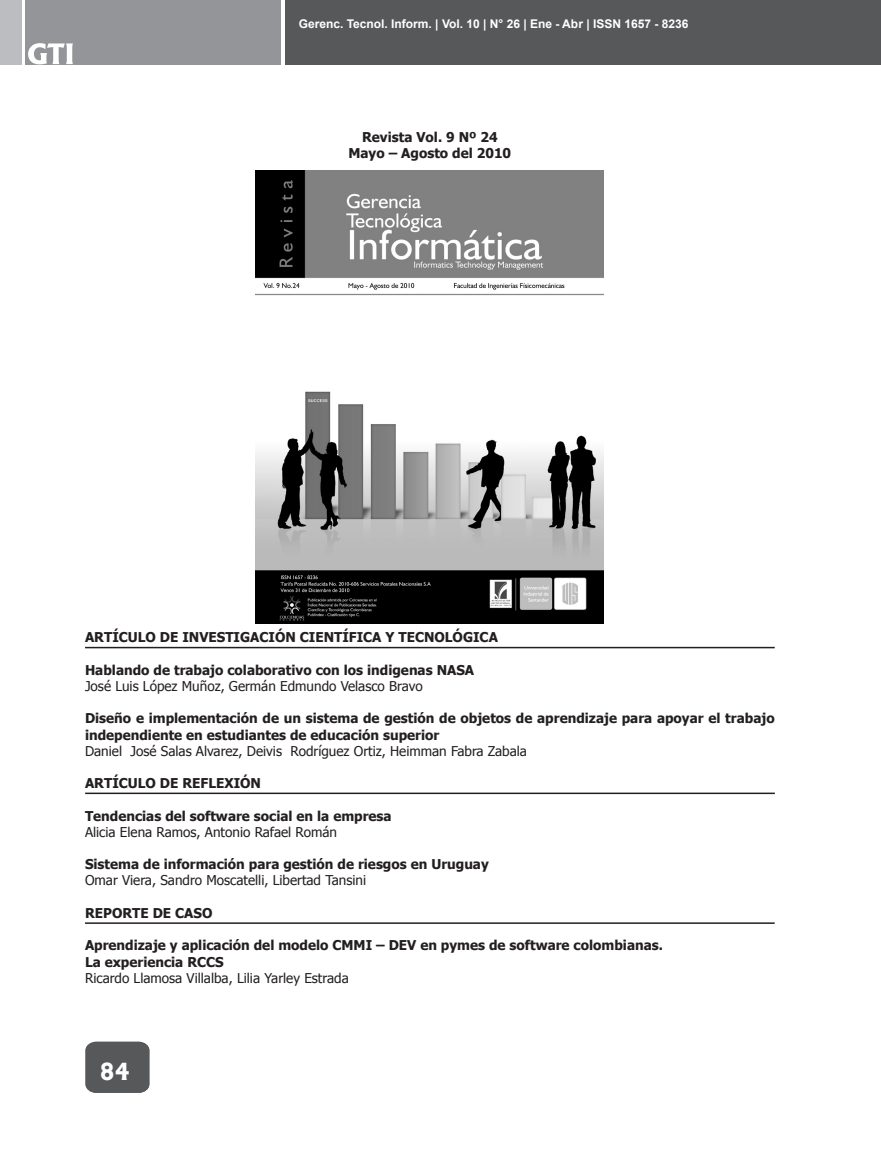
<style>
.page{position:relative;width:881px;height:1149px;background:#fff}
.page>*{position:absolute;margin:0;border:0;box-sizing:border-box;transform-origin:0 0}
.t1{font:800 22.5px "Albertus";color:#fff}
.t2{font:700 13.5px/16.2px "Tahoma";color:#231f20}
.t3{font:13.5px "Tahoma";color:#231f20}
.t4{font:700 12px "Arial";color:#fff}
</style>
<div class="page">
<div style="left:285px;top:0;width:595px;height:64px;background:#57585a"></div>
<div style="left:26px;top:0;width:255px;height:64px;background:#939598"></div>
<div style="left:0;top:0;width:22px;height:64px;background:#bcbdc0"></div>
<div style="left:85px;top:1041px;width:64px;height:51px;background:#57585a"></div>
<svg style="left:28px;top:43px;width:45px;height:21px"></svg>
<img style="left:256px;top:170px;width:347px;height:453px">
<hr style="left:85px;top:646px;width:689px;height:2px;background:#231f20">
<hr style="left:85px;top:792px;width:689px;height:1px;background:#231f20">
<hr style="left:85px;top:922px;width:689px;height:1px;background:#231f20">
<p class="t4" style="left:298px;top:16px;width:391px">Gerenc. Tecnol. Inform. | Vol. 10 | N° 26 | Ene - Abr | ISSN 1657 - 8236</p>
<p class="t2" style="left:362px;top:128px;width:137px">Revista Vol. 9 Nº 24</p>
<p class="t2" style="left:348px;top:144px;width:164px">Mayo – Agosto del 2010</p>
<p class="t2" style="left:85px;top:628px;width:414px">ARTÍCULO DE INVESTIGACIÓN CIENTÍFICA Y TECNOLÓGICA</p>
<p class="t2" style="left:85px;top:660px;width:390px">Hablando de trabajo colaborativo con los indigenas NASA</p>
<p class="t3" style="left:85px;top:676px;width:339px">José Luis López Muñoz, Germán Edmundo Velasco Bravo</p>
<p class="t2" style="left:85px;top:709px;width:691px">Diseño e implementación de un sistema de gestión de objetos de aprendizaje para apoyar el trabajo independiente en estudiantes de educación superior</p>
<p class="t3" style="left:85px;top:741px;width:443px">Daniel José Salas Alvarez, Deivis Rodríguez Ortiz, Heimman Fabra Zabala</p>
<p class="t2" style="left:85px;top:774px;width:177px">ARTÍCULO DE REFLEXIÓN</p>
<p class="t2" style="left:85px;top:806px;width:308px">Tendencias del software social en la empresa</p>
<p class="t3" style="left:85px;top:822px;width:253px">Alicia Elena Ramos, Antonio Rafael Román</p>
<p class="t2" style="left:85px;top:855px;width:405px">Sistema de información para gestión de riesgos en Uruguay</p>
<p class="t3" style="left:85px;top:871px;width:282px">Omar Viera, Sandro Moscatelli, Libertad Tansini</p>
<p class="t2" style="left:85px;top:903px;width:129px">REPORTE DE CASO</p>
<p class="t2" style="left:85px;top:936px;width:579px">Aprendizaje y aplicación del modelo CMMI – DEV en pymes de software colombianas.</p>
<p class="t2" style="left:85px;top:952px;width:140px">La experiencia RCCS</p>
<p class="t3" style="left:85px;top:968px;width:265px">Ricardo Llamosa Villalba, Lilia Yarley Estrada</p>
<h1 class="t1" style="left:100px;top:1057px;width:31px">84</h1>
</div>
